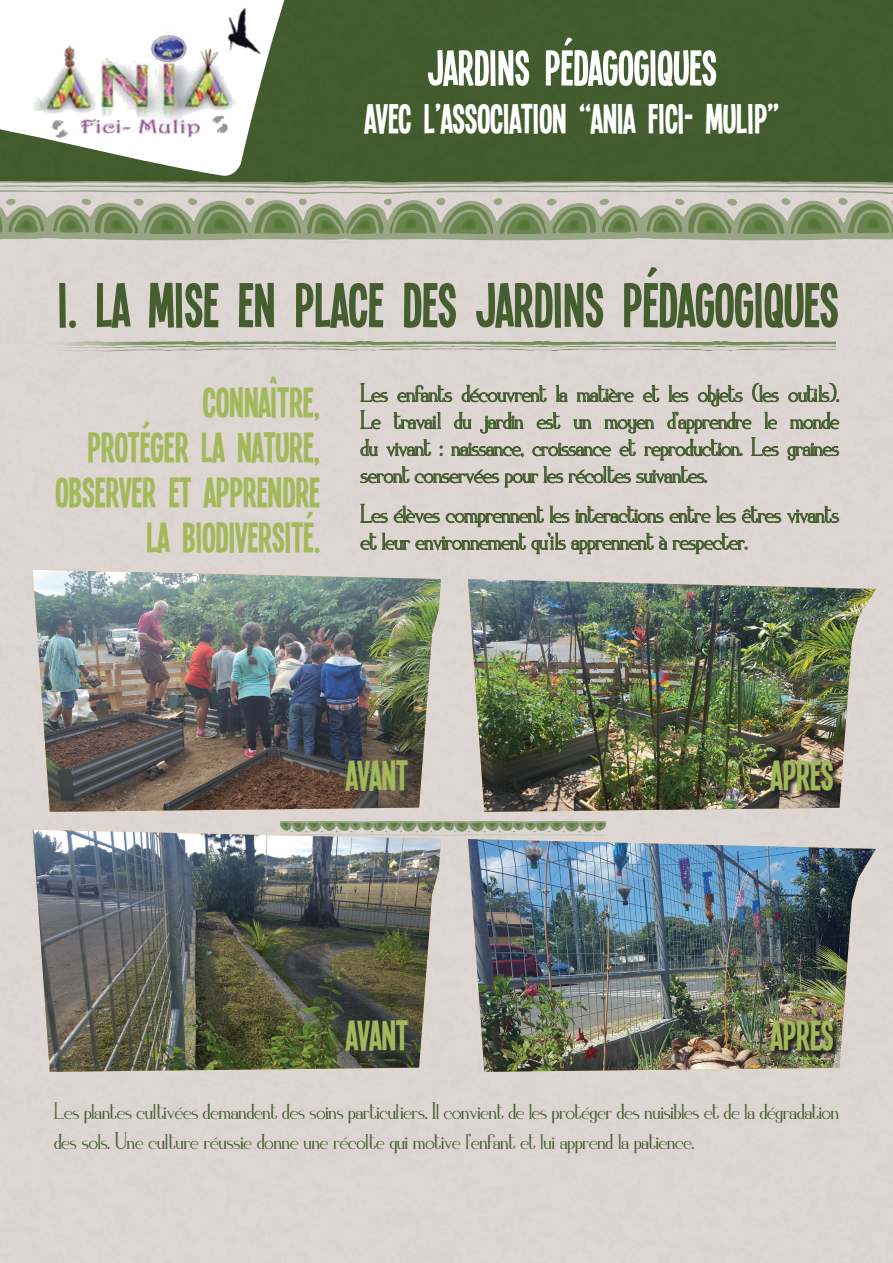
<style>
.page{position:relative;width:893px;height:1263px;background:#fff}
.page>*{position:absolute;margin:0;border:0;box-sizing:border-box;transform-origin:0 0}
.t1{font:67.8px "Single Sleeve";color:#455d2f}
.t2{font:54px "Single Sleeve";color:#fff}
.t3{font:45.9px/45px "Single Sleeve";color:#a2b859;text-align:right}
.t4{font:45px "Single Sleeve";color:#fff}
.t5{font:22.5px/27px "Zorus Serif";color:#455d2f;text-align:justify}
.t6{font:21px/30px "Zorus Serif";color:#455d2f}
</style>
<div class="page">
<div style="left:0;top:273px;width:893px;height:990px;background:#ddd6d3"></div>
<img style="left:0;top:0;width:893px;height:273px">
<img style="left:281px;top:815px;width:324px;height:20px">
<svg style="left:0;top:0;width:297px;height:177px;fill:#435d2f"></svg>
<img style="left:19px;top:301px;width:817px;height:87px">
<img style="left:19px;top:0;width:271px;height:150px">
<svg style="left:788px;top:383px;width:51px;height:19px"></svg>
<svg style="left:789px;top:412px;width:50px;height:17px"></svg>
<svg style="left:787px;top:442px;width:53px;height:19px"></svg>
<svg style="left:360px;top:383px;width:419px;height:105px;background:#c1c0b5"></svg>
<svg style="left:360px;top:503px;width:480px;height:51px;background:#bdbcb1"></svg>
<img style="left:33px;top:570px;width:408px;height:242px">
<img style="left:33px;top:830px;width:408px;height:242px">
<img style="left:468px;top:579px;width:408px;height:233px">
<img style="left:468px;top:839px;width:408px;height:233px">
<svg style="left:769px;top:748px;width:71px;height:50px;background:#5e544a"></svg>
<img style="left:769px;top:1008px;width:71px;height:50px">
<h2 class="t2" style="left:427px;top:37px;width:291px">JARDINS PÉDAGOGIQUES</h2>
<h3 class="t4" style="left:365px;top:93px;width:416px">AVEC L’ASSOCIATION ‘‘ANIA FICI- MULIP’’</h3>
<h1 class="t1" style="left:58px;top:266px;width:782px">I. LA MISE EN PLACE DES JARDINS PÉDAGOGIQUES</h1>
<h3 class="t3" style="left:55px;top:379px;width:266px">CONNAÎTRE,<br>PROTÉGER LA NATURE,<br>OBSERVER ET APPRENDRE<br>LA BIODIVERSITÉ.</h3>
<p class="t5" style="left:361px;top:378px;width:480px">Les enfants découvrent la matière et les objets (les outils).<br>Le travail du jardin est un moyen d’apprendre le monde du vivant : naissance, croissance et reproduction. Les graines seront conservées pour les récoltes suivantes.</p>
<p class="t5" style="left:361px;top:498px;width:480px">Les élèves comprennent les interactions entre les êtres vivants et leur environnement qu’ils apprennent à respecter.</p>
<h3 class="t3" style="left:346px;top:752px;width:64px">AVANT</h3>
<h3 class="t3" style="left:346px;top:1012px;width:64px">AVANT</h3>
<h3 class="t3" style="left:771px;top:752px;width:64px">APRÈS</h3>
<h3 class="t3" style="left:771px;top:1012px;width:64px">APRÈS</h3>
<p class="t6" style="left:54px;top:1094px;width:787px">Les plantes cultivées demandent des soins particuliers. Il convient de les protéger des nuisibles et de la dégradation des sols. Une culture réussie donne une récolte qui motive l’enfant et lui apprend la patience.</p>
</div>
